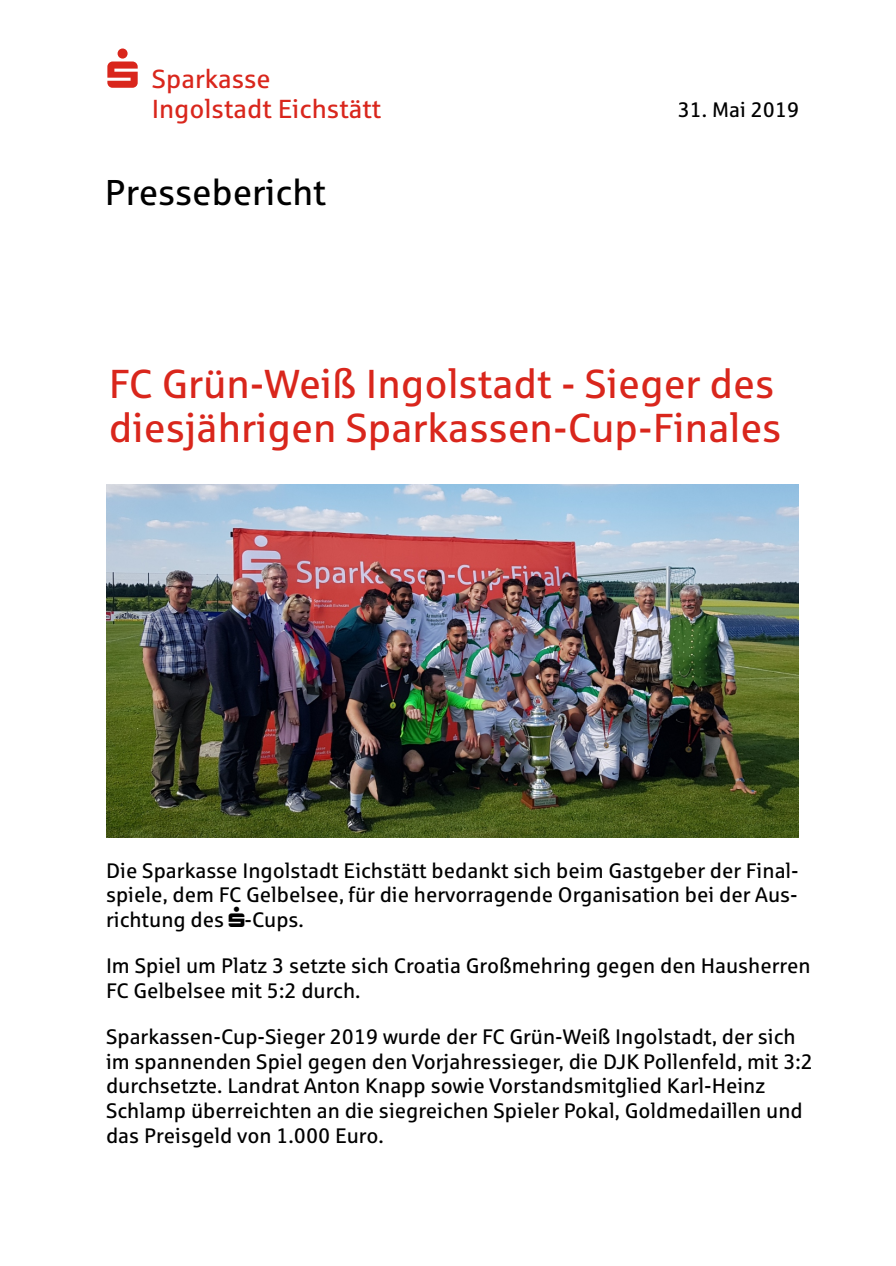
<style>
.page{position:relative;width:896px;height:1266px;background:#fff}
.page>*{position:absolute;margin:0;border:0;box-sizing:border-box;transform-origin:0 0}
.t1{font:40.5px/44.4px "Sparkasse Rg";color:#d9261c}
.t2{font:36px "Sparkasse Rg";color:#000}
.t3{font:26.1px "Sparkasse Rg";color:#d9261c}
.t4{font:21px/24.6px "Sparkasse Rg";color:#000}
</style>
<div class="page">
<svg style="left:107px;top:49px;width:31px;height:39px"></svg>
<img style="left:107px;top:485px;width:691px;height:353px">
<p class="t3" style="left:152px;top:68px;width:120px">Sparkasse</p>
<p class="t3" style="left:152px;top:99px;width:231px">Ingolstadt Eichstätt</p>
<h2 class="t2" style="left:105px;top:179px;width:223px">Pressebericht</h2>
<p class="t4" style="left:677px;top:99px;width:123px">31. Mai 2019</p>
<h1 class="t1" style="left:109px;top:365px;width:674px">FC Grün-Weiß Ingolstadt - Sieger des diesjährigen Sparkassen-Cup-Finales</h1>
<p class="t4" style="left:106px;top:860px;width:694px;text-align:justify">Die Sparkasse Ingolstadt Eichstätt bedankt sich beim Gastgeber der Final&shy;spiele, dem FC Gelbelsee, für die hervorragende Organisation bei der Aus&shy;richtung des ▲-Cups.</p>
<p class="t4" style="left:106px;top:955px;width:706px">Im Spiel um Platz 3 setzte sich Croatia Großmehring gegen den Hausherren<br>FC Gelbelsee mit 5:2 durch.</p>
<p class="t4" style="left:106px;top:1026px;width:708px">Sparkassen-Cup-Sieger 2019 wurde der FC Grün-Weiß Ingolstadt, der sich im spannenden Spiel gegen den Vorjahressieger, die DJK Pollenfeld, mit 3:2 durchsetzte. Landrat Anton Knapp sowie Vorstandsmitglied Karl-Heinz Schlamp überreichten an die siegreichen Spieler Pokal, Goldmedaillen und das Preisgeld von 1.000 Euro.</p>
</div>
